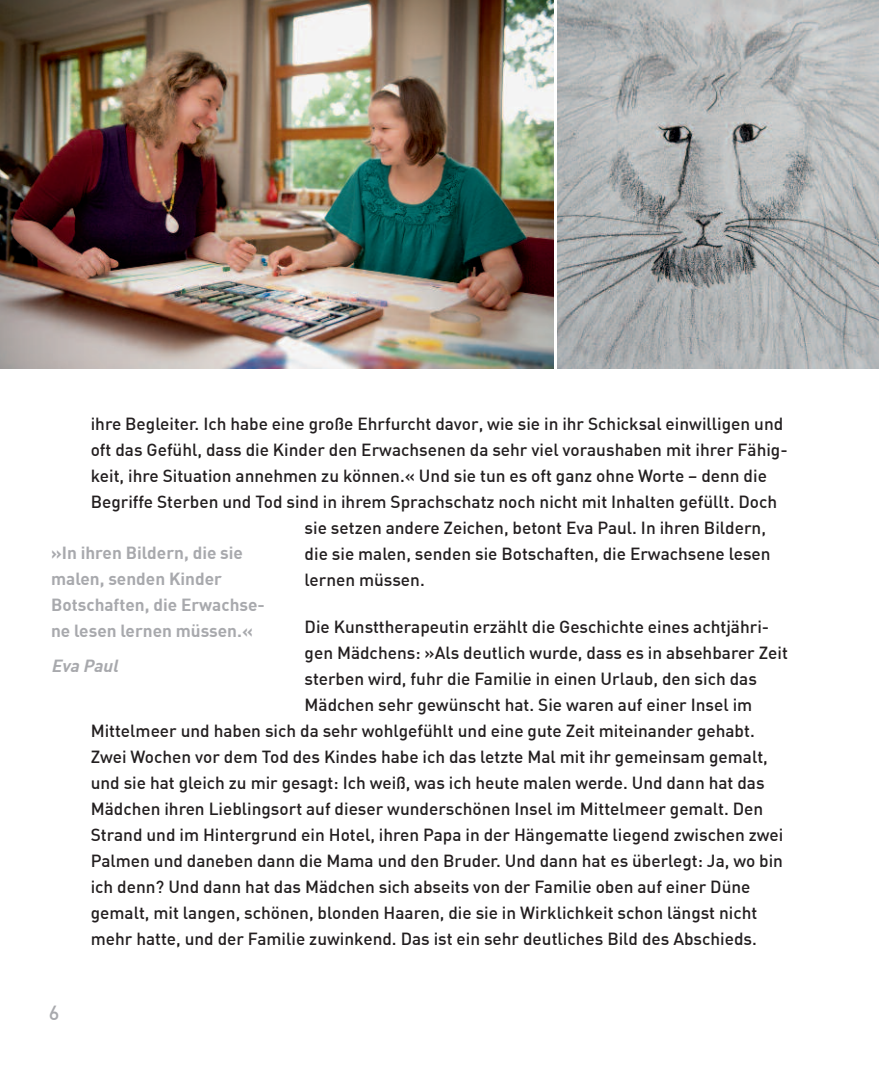
<style>
.page{position:relative;width:879px;height:1078px;background:#fff}
.page>*{position:absolute;margin:0;border:0;box-sizing:border-box;transform-origin:0 0}
.t1{font:500 20px "DIN";color:#a8a9ad}
.t2{font:500 17.2px "DIN";color:#231f20}
.t3{font:700 17.2px/26px "DIN";color:#a8a9ad}
.t4{font:italic 700 17.2px "DIN";color:#a8a9ad}
</style>
<div class="page">
<img style="left:0;top:0;width:554px;height:368px">
<img style="left:557px;top:0;width:322px;height:369px">
<p class="t2" style="left:91px;top:412px;width:694px">ihre Begleiter. Ich habe eine große Ehrfurcht davor, wie sie in ihr Schicksal einwilligen und</p>
<p class="t2" style="left:91px;top:438px;width:698px">oft das gefühl, dass die Kinder den Erwachsenen da sehr viel voraushaben mit ihrer fähig-</p>
<p class="t2" style="left:91px;top:464px;width:678px">keit, ihre Situation annehmen zu können.« Und sie tun es oft ganz ohne Worte – denn die</p>
<p class="t2" style="left:91px;top:490px;width:688px">Begriffe Sterben und tod sind in ihrem Sprachschatz noch nicht mit Inhalten gefüllt. doch</p>
<p class="t2" style="left:305px;top:516px;width:463px">sie setzen andere zeichen, betont Eva Paul. In ihren Bildern,</p>
<p class="t2" style="left:305px;top:542px;width:467px">die sie malen, senden sie Botschaften, die Erwachsene lesen</p>
<p class="t2" style="left:305px;top:568px;width:122px">lernen müssen.</p>
<p class="t2" style="left:305px;top:615px;width:466px">die Kunsttherapeutin erzählt die geschichte eines achtjähri-</p>
<p class="t2" style="left:305px;top:641px;width:485px">gen mädchens: »Als deutlich wurde, dass es in absehbarer zeit</p>
<p class="t2" style="left:305px;top:667px;width:454px">sterben wird, fuhr die familie in einen Urlaub, den sich das</p>
<p class="t2" style="left:305px;top:693px;width:449px">mädchen sehr gewünscht hat. Sie waren auf einer Insel im</p>
<p class="t2" style="left:91px;top:719px;width:665px">mittelmeer und haben sich da sehr wohlgefühlt und eine gute zeit miteinander gehabt.</p>
<p class="t2" style="left:91px;top:745px;width:678px">zwei Wochen vor dem tod des Kindes habe ich das letzte mal mit ihr gemeinsam gemalt,</p>
<p class="t2" style="left:91px;top:771px;width:675px">und sie hat gleich zu mir gesagt: Ich weiß, was ich heute malen werde. Und dann hat das</p>
<p class="t2" style="left:91px;top:797px;width:674px">mädchen ihren lieblingsort auf dieser wunderschönen Insel im mittelmeer gemalt. den</p>
<p class="t2" style="left:91px;top:823px;width:694px">Strand und im Hintergrund ein Hotel, ihren Papa in der Hängematte liegend zwischen zwei</p>
<p class="t2" style="left:91px;top:849px;width:694px">Palmen und daneben dann die mama und den Bruder. Und dann hat es überlegt: Ja, wo bin</p>
<p class="t2" style="left:91px;top:875px;width:661px">ich denn? Und dann hat das mädchen sich abseits von der familie oben auf einer düne</p>
<p class="t2" style="left:91px;top:901px;width:668px">gemalt, mit langen, schönen, blonden Haaren, die sie in Wirklichkeit schon längst nicht</p>
<p class="t2" style="left:91px;top:927px;width:668px">mehr hatte, und der familie zuwinkend. das ist ein sehr deutliches Bild des Abschieds.</p>
<p class="t3" style="left:51px;top:539px;width:215px">»In ihren Bildern, die sie malen, senden Kinder<br>Botschaften, die Erwachse&shy;ne lesen lernen müssen.«</p>
<p class="t4" style="left:51px;top:654px;width:72px">Eva Paul</p>
<p class="t1" style="left:49px;top:999px;width:12px">6</p>
</div>
